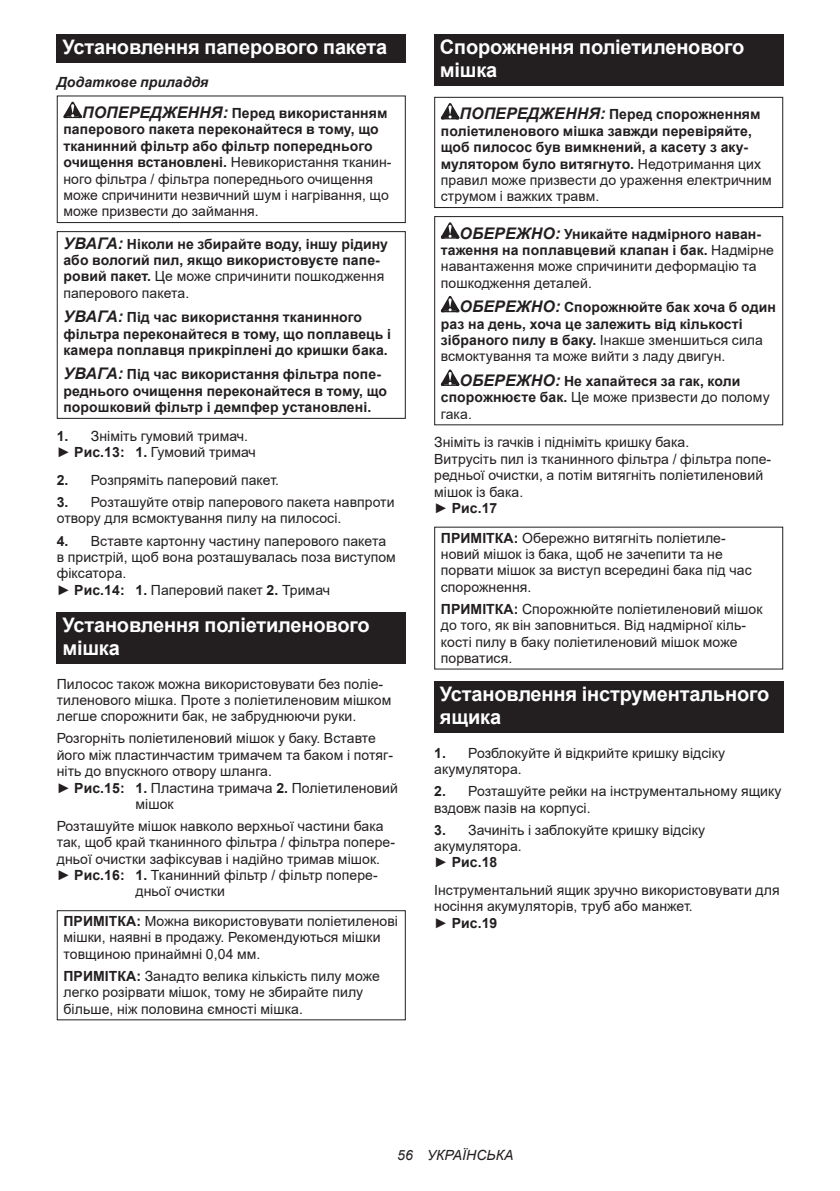
<style>
.page{position:relative;width:840px;height:1191px;background:#fff}
.page>*{position:absolute;margin:0;border:0;box-sizing:border-box;transform-origin:0 0}
.t1{font:700 20px/23.4px "Arial";letter-spacing:-.01em;color:#fff}
.t2{font:14px/16.4px "Arial";letter-spacing:.005em;color:#231f20}
.t3{font:700 14px/16.4px "Arial";letter-spacing:.005em;color:#231f20}
.t4{font:italic 14px "Arial";letter-spacing:.005em;color:#231f20}
.s1{font-style:italic}
.s2{font-style:italic;font-size:16px}
.s3{font-weight:700}
.s4{font-weight:400}
.s5{font-weight:700;font-style:italic;font-size:16px}
</style>
<div class="page">
<div style="left:57px;top:34px;width:348px;height:29px;background:#231f20"></div>
<svg style="left:63px;top:102px;width:19px;height:16px"></svg>
<div style="left:57px;top:95px;width:348px;height:128px;border:1px solid #231f20"></div>
<div style="left:57px;top:231px;width:348px;height:188px;border:1px solid #231f20"></div>
<div style="left:57px;top:611px;width:348px;height:52px;background:#231f20"></div>
<div style="left:57px;top:910px;width:348px;height:110px;border:1px solid #231f20"></div>
<div style="left:434px;top:34px;width:348px;height:52px;background:#231f20"></div>
<svg style="left:440px;top:103px;width:19px;height:16px"></svg>
<div style="left:434px;top:97px;width:348px;height:111px;border:1px solid #231f20"></div>
<svg style="left:440px;top:222px;width:19px;height:17px"></svg>
<svg style="left:440px;top:296px;width:19px;height:16px"></svg>
<svg style="left:440px;top:369px;width:19px;height:17px"></svg>
<div style="left:434px;top:216px;width:348px;height:209px;border:1px solid #231f20"></div>
<div style="left:434px;top:681px;width:348px;height:52px;background:#231f20"></div>
<h1 class="t1" style="left:62px;top:36px;width:326px">Установлення паперового пакета</h1>
<p class="t3" style="left:82px;top:67px;width:306px;line-height:30.6px;text-indent:-25px"><span class="s1">Додаткове приладдя<br></span><span class="s2">ПОПЕРЕДЖЕННЯ:</span> Перед використанням</p>
<p class="t2" style="left:63px;top:121px;width:329px"><span class="s3">паперового пакета переконайтеся в тому, що тканинний фільтр або фільтр попереднього очищення встановлені.</span> Невикористання тканин&shy;ного фільтра / фільтра попереднього очищення може спричинити незвичний шум і нагрівання, що може призвести до займання.</p>
<p class="t3" style="left:63px;top:236px;width:326px"><span class="s2">УВАГА:</span> Ніколи не збирайте воду, іншу рідину або вологий пил, якщо використовуєте папе&shy;ровий пакет. <span class="s4">Це може спричинити пошкодження паперового пакета.</span></p>
<p class="t3" style="left:63px;top:309px;width:329px"><span class="s2">УВАГА:</span> Під час використання тканинного фільтра переконайтеся в тому, що поплавець і камера поплавця прикріплені до кришки бака.</p>
<p class="t3" style="left:63px;top:366px;width:325px"><span class="s2">УВАГА:</span> Під час використання фільтра попе&shy;реднього очищення переконайтеся в тому, що порошковий фільтр і демпфер установлені.</p>
<p class="t2" style="left:57px;top:428px;width:200px"><span class="s3">1.</span> Зніміть гумовий тримач. ► <span class="s3">Рис.13: 1.</span> Гумовий тримач</p>
<p class="t2" style="left:57px;top:472px;width:224px"><span class="s3">2.</span> Розпряміть паперовий пакет.</p>
<p class="t2" style="left:57px;top:494px;width:339px"><span class="s3">3.</span> Розташуйте отвір паперового пакета навпроти отвору для всмоктування пилу на пилососі.</p>
<p class="t2" style="left:57px;top:532px;width:340px"><span class="s3">4.</span> Вставте картонну частину паперового пакета в пристрій, щоб вона розташувалась поза виступом фіксатора.<br>► <span class="s3">Рис.14: 1.</span> Паперовий пакет <span class="s3">2.</span> Тримач</p>
<h1 class="t1" style="left:62px;top:613px;width:308px">Установлення поліетиленового мішка</h1>
<p class="t2" style="left:57px;top:675px;width:336px">Пилосос також можна використовувати без поліе&shy;тиленового мішка. Проте з поліетиленовим мішком легше спорожнити бак, не забруднюючи руки.</p>
<p class="t2" style="left:57px;top:730px;width:320px">Розгорніть поліетиленовий мішок у баку. Вставте</p>
<p class="t2" style="left:57px;top:746px;width:337px">його між пластинчастим тримачем та баком і потяг-</p>
<p class="t2" style="left:57px;top:763px;width:217px">ніть до впускного отвору шланга.</p>
<p class="t2" style="left:57px;top:779px;width:342px">► <span class="s3">Рис.15: 1.</span> Пластина тримача <span class="s3">2.</span> Поліетиленовий</p>
<p class="t2" style="left:135px;top:795px;width:40px">мішок</p>
<p class="t2" style="left:57px;top:817px;width:328px">Розташуйте мішок навколо верхньої частини бака</p>
<p class="t2" style="left:57px;top:834px;width:339px">так, щоб край тканинного фільтра / фільтра попере-</p>
<p class="t2" style="left:57px;top:850px;width:325px">дньої очистки зафіксував і надійно тримав мішок.</p>
<p class="t2" style="left:57px;top:867px;width:322px">► <span class="s3">Рис.16: 1.</span> Тканинний фільтр / фільтр попере-</p>
<p class="t2" style="left:135px;top:883px;width:91px">дньої очистки</p>
<p class="t2" style="left:63px;top:913px;width:336px"><span class="s3">ПРИМІТКА:</span> Можна використовувати поліетиленові мішки, наявні в продажу. Рекомендуються мішки товщиною принаймні 0,04 мм.</p>
<p class="t2" style="left:63px;top:967px;width:318px"><span class="s3">ПРИМІТКА:</span> Занадто велика кількість пилу може легко розірвати мішок, тому не збирайте пилу більше, ніж половина ємності мішка.</p>
<h1 class="t1" style="left:439px;top:36px;width:306px">Спорожнення поліетиленового мішка</h1>
<p class="t3" style="left:440px;top:106px;width:332px;text-indent:19px"><span class="s2">ПОПЕРЕДЖЕННЯ:</span> Перед спорожненням поліетиленового мішка завжди перевіряйте, щоб пилосос був вимкнений, а касету з аку&shy;мулятором було витягнуто. <span class="s4">Недотримання цих правил може призвести до ураження електричним струмом і важких травм.</span></p>
<p class="t2" style="left:440px;top:225px;width:334px;text-indent:19px"><span class="s5">ОБЕРЕЖНО:</span> <span class="s3">Уникайте надмірного наван&shy;таження на поплавцевий клапан і бак.</span> Надмірне навантаження може спричинити деформацію та пошкодження деталей.</p>
<p class="t3" style="left:440px;top:299px;width:336px;text-indent:19px"><span class="s2">ОБЕРЕЖНО:</span> Спорожнюйте бак хоча б один раз на день, хоча це залежить від кількості зібраного пилу в баку. <span class="s4">Інакше зменшиться сила всмоктування та може вийти з ладу двигун.</span></p>
<p class="t3" style="left:440px;top:373px;width:330px;text-indent:19px"><span class="s2">ОБЕРЕЖНО:</span> Не хапайтеся за гак, коли спорожнюєте бак. <span class="s4">Це може призвести до полому гака.</span></p>
<p class="t2" style="left:434px;top:434px;width:338px">Зніміть із гачків і підніміть кришку бака.<br>Витрусіть пил із тканинного фільтра / фільтра попе&shy;редньої очистки, а потім витягніть поліетиленовий мішок із бака.<br>► <span class="s3">Рис.17</span></p>
<p class="t2" style="left:440px;top:529px;width:312px"><span class="s3">ПРИМІТКА:</span> Обережно витягніть поліетиле&shy;новий мішок із бака, щоб не зачепити та не порвати мішок за виступ всередині бака під час спорожнення.</p>
<p class="t2" style="left:440px;top:600px;width:323px"><span class="s3">ПРИМІТКА:</span> Спорожнюйте поліетиленовий мішок до того, як він заповниться. Від надмірної кіль&shy;кості пилу в баку поліетиленовий мішок може порватися.</p>
<h1 class="t1" style="left:439px;top:682px;width:331px">Установлення інструментального ящика</h1>
<p class="t2" style="left:434px;top:744px;width:292px"><span class="s3">1.</span> Розблокуйте й відкрийте кришку відсіку акумулятора.</p>
<p class="t2" style="left:434px;top:783px;width:348px"><span class="s3">2.</span> Розташуйте рейки на інструментальному ящику вздовж пазів на корпусі.</p>
<p class="t2" style="left:434px;top:821px;width:272px"><span class="s3">3.</span> Зачиніть і заблокуйте кришку відсіку акумулятора.<br>► <span class="s3">Рис.18</span></p>
<p class="t2" style="left:434px;top:882px;width:347px">Інструментальний ящик зручно використовувати для носіння акумуляторів, труб або манжет.<br>► <span class="s3">Рис.19</span></p>
<p class="t4" style="left:397px;top:1146px;width:118px">56 УКРАЇНСЬКА</p>
</div>
